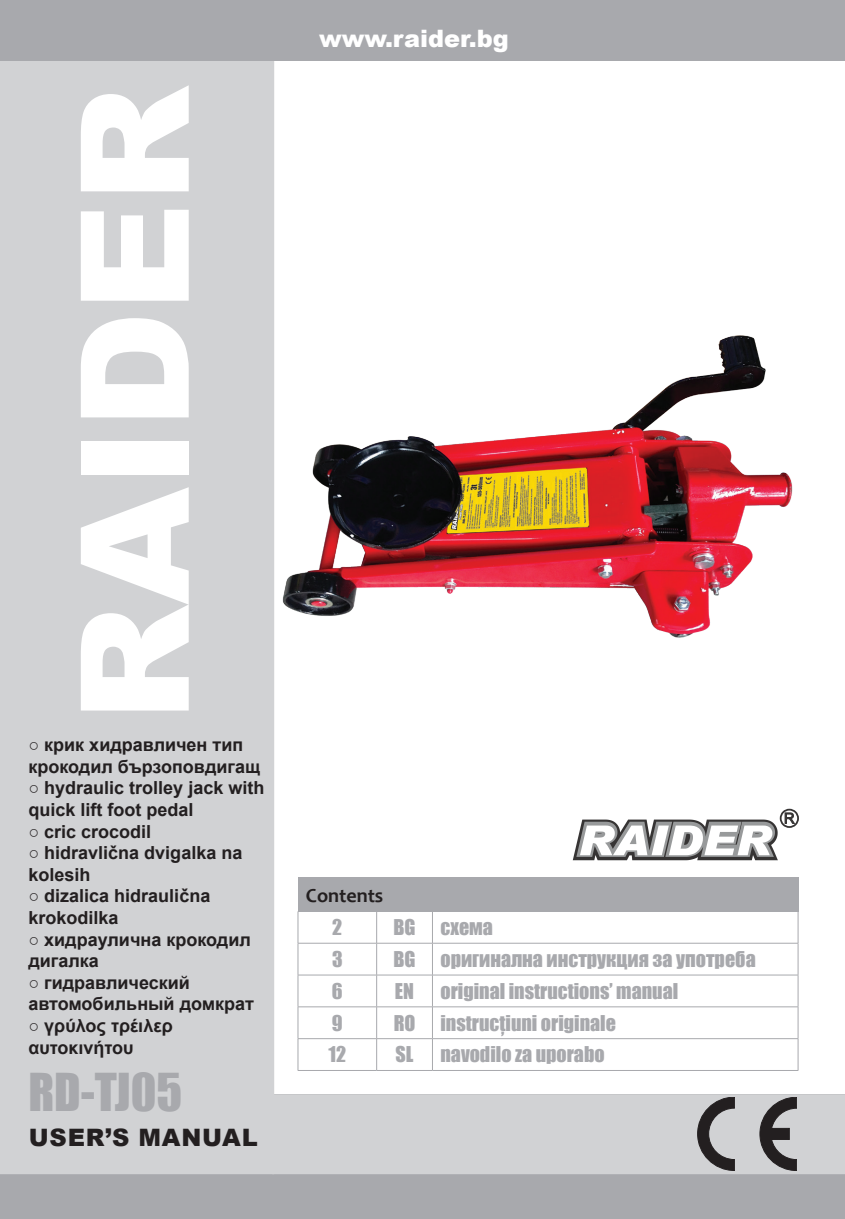
<style>
.page{position:relative;width:845px;height:1219px;background:#fff}
.page>*{position:absolute;margin:0;border:0;box-sizing:border-box;transform-origin:0 0}
.Body_Text_2{font:900 150.6px "Arial";color:#fff}
.t1{font:48px "Impact";color:#a8a9ad}
.Body_Text_2-2{font:900 24px "Arial";color:#fff}
.t2{font:900 24px "Arial";letter-spacing:.035em;color:#231f20}
.t3{font:20px "Impact";color:#a8a9ad}
.t4{font:700 20px "Candara";color:#231f20}
.SUB_1{font:700 18px/21.6px "Arial";color:#231f20}
</style>
<div class="page">
<div style="left:0;top:1094px;width:845px;height:125px;background:#a8a9ad"></div>
<div style="left:0;top:61px;width:274px;height:1113px;background:#d1d2d4"></div>
<div style="left:0;top:0;width:845px;height:61px;background:#a8a9ad"></div>
<div style="left:272px;top:1094px;width:573px;height:80px;background:#d1d2d4"></div>
<svg style="left:697px;top:1097px;width:37px;height:74px"></svg>
<svg style="left:760px;top:1097px;width:37px;height:74px"></svg>
<svg style="left:573px;top:808px;width:226px;height:52px"></svg>
<div style="left:298px;top:877px;width:500px;height:34px;background:#a8a9ad"></div>
<hr style="left:797px;top:911px;width:1px;height:32px;background:#a8a9ad">
<hr style="left:377px;top:943px;width:55px;height:1px;background:#a8a9ad">
<hr style="left:432px;top:943px;width:366px;height:1px;background:#a8a9ad">
<hr style="left:797px;top:943px;width:1px;height:32px;background:#a8a9ad">
<hr style="left:298px;top:975px;width:1px;height:32px;background:#a8a9ad">
<hr style="left:377px;top:975px;width:55px;height:1px;background:#a8a9ad">
<hr style="left:376px;top:975px;width:1px;height:32px;background:#a8a9ad">
<hr style="left:432px;top:975px;width:366px;height:1px;background:#a8a9ad">
<hr style="left:432px;top:975px;width:1px;height:32px;background:#a8a9ad">
<hr style="left:797px;top:975px;width:1px;height:32px;background:#a8a9ad">
<hr style="left:298px;top:1006px;width:79px;height:1px;background:#a8a9ad">
<hr style="left:298px;top:1007px;width:1px;height:31px;background:#a8a9ad">
<hr style="left:377px;top:1006px;width:55px;height:1px;background:#a8a9ad">
<hr style="left:376px;top:1007px;width:1px;height:31px;background:#a8a9ad">
<hr style="left:432px;top:1006px;width:366px;height:1px;background:#a8a9ad">
<hr style="left:432px;top:1007px;width:1px;height:31px;background:#a8a9ad">
<hr style="left:797px;top:1007px;width:1px;height:31px;background:#a8a9ad">
<hr style="left:298px;top:1038px;width:79px;height:1px;background:#a8a9ad">
<hr style="left:298px;top:1039px;width:1px;height:31px;background:#a8a9ad">
<hr style="left:377px;top:1038px;width:55px;height:1px;background:#a8a9ad">
<hr style="left:376px;top:1039px;width:1px;height:31px;background:#a8a9ad">
<hr style="left:432px;top:1038px;width:366px;height:1px;background:#a8a9ad">
<hr style="left:432px;top:1039px;width:1px;height:31px;background:#a8a9ad">
<hr style="left:797px;top:1039px;width:1px;height:31px;background:#a8a9ad">
<hr style="left:298px;top:1070px;width:79px;height:1px;background:#a8a9ad">
<hr style="left:377px;top:1070px;width:55px;height:1px;background:#a8a9ad">
<hr style="left:432px;top:1070px;width:366px;height:1px;background:#a8a9ad">
<hr style="left:298px;top:911px;width:1px;height:32px;background:#a8a9ad">
<hr style="left:376px;top:911px;width:1px;height:32px;background:#a8a9ad">
<hr style="left:432px;top:911px;width:1px;height:32px;background:#a8a9ad">
<hr style="left:298px;top:943px;width:79px;height:1px;background:#a8a9ad">
<hr style="left:298px;top:943px;width:1px;height:32px;background:#a8a9ad">
<hr style="left:376px;top:943px;width:1px;height:32px;background:#a8a9ad">
<hr style="left:432px;top:943px;width:1px;height:32px;background:#a8a9ad">
<hr style="left:298px;top:975px;width:79px;height:1px;background:#a8a9ad">
<img style="left:282px;top:335px;width:511px;height:303px">
<p class="Body_Text_2" style="left:26px;top:722px;width:638px;rotate:-90deg">RAIDER</p>
<p class="SUB_1" style="left:28px;top:734px;width:233px">○ крик хидравличен тип крокодил бързоповдигащ</p>
<p class="SUB_1" style="left:28px;top:777px;width:237px">○ hydraulic trolley jack with quick lift foot pedal</p>
<p class="SUB_1" style="left:28px;top:821px;width:124px">○ cric crocodil</p>
<p class="SUB_1" style="left:28px;top:842px;width:215px">○ hidravlična dvigalka na kolesih</p>
<p class="SUB_1" style="left:28px;top:885px;width:183px">○ dizalica hidraulična krokodilka</p>
<p class="SUB_1" style="left:28px;top:929px;width:224px">○ хидраулична крокодил дигалка</p>
<p class="SUB_1" style="left:28px;top:972px;width:227px">○ гидравлический автомобильный домкрат</p>
<p class="SUB_1" style="left:28px;top:1015px;width:146px">○ γρύλος τρέιλερ αυτοκινήτου</p>
<p class="t1" style="left:28px;top:1055px;width:155px">RD-TJ05</p>
<p class="t2" style="left:29px;top:1120px;width:230px">USER’S MANUAL</p>
<p class="Body_Text_2-2" style="left:319px;top:21px;width:191px">www.raider.bg</p>
<p class="t4" style="left:306px;top:883px;width:79px">Contents</p>
<p class="t3" style="left:332px;top:912px;width:12px">2</p>
<p class="t3" style="left:393px;top:912px;width:24px">BG</p>
<p class="t3" style="left:440px;top:912px;width:54px">схема</p>
<p class="t3" style="left:332px;top:944px;width:12px">3</p>
<p class="t3" style="left:393px;top:944px;width:24px">BG</p>
<p class="t3" style="left:440px;top:944px;width:317px">оригинална инструкция за употреба</p>
<p class="t3" style="left:332px;top:975px;width:12px">6</p>
<p class="t3" style="left:395px;top:975px;width:21px">EN</p>
<p class="t3" style="left:440px;top:975px;width:239px">original instructions’ manual</p>
<p class="t3" style="left:332px;top:1007px;width:12px">9</p>
<p class="t3" style="left:394px;top:1007px;width:23px">RO</p>
<p class="t3" style="left:440px;top:1007px;width:177px">instrucţiuni originale</p>
<p class="t3" style="left:328px;top:1039px;width:19px">12</p>
<p class="t3" style="left:395px;top:1039px;width:19px">SL</p>
<p class="t3" style="left:440px;top:1039px;width:166px">navodilo za uporabo</p>
</div>
